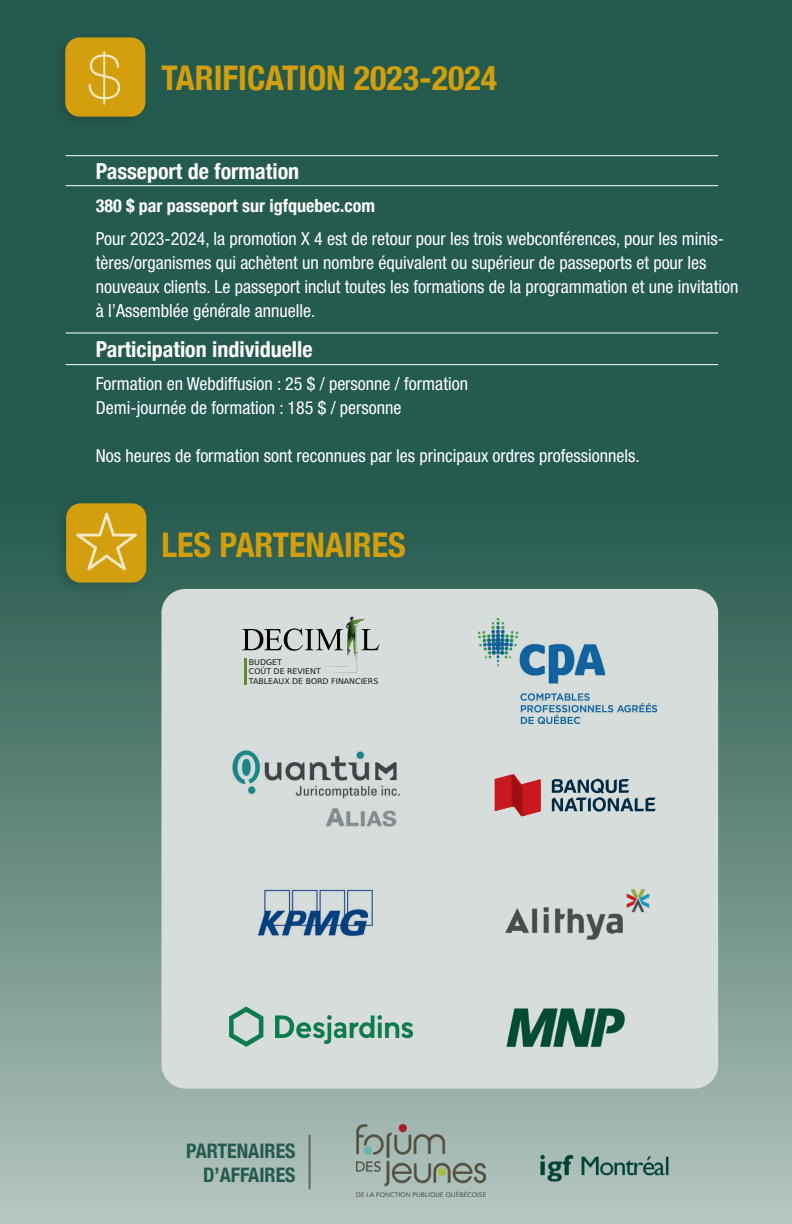
<style>
.page{position:relative;width:792px;height:1224px;background:#245b4e}
.page>*{position:absolute;margin:0;border:0;box-sizing:border-box;transform-origin:0 0}
.TITRE{font:700 condensed 34px "Helvetica Neue";color:#d49f0c}
.prix{font:700 condensed 22px "Helvetica Neue";color:#fff}
.TITRE-2{font:700 condensed 20px/24px "Helvetica Neue";color:#245b4e;text-align:right}
.prix-2{font:condensed 18px/24px "Helvetica Neue LT Pro";color:#fff}
.prix-3{font:700 condensed 18px "Helvetica Neue";color:#fff}
.t1{font:7.8px/9.8px "DejaVu Sans";color:#201d1e}
</style>
<div class="page">
<div style="left:0;top:493px;width:792px;height:731px;background:linear-gradient(to bottom,#21574a,#b4c4bf)"></div>
<div style="left:161px;top:589px;width:557px;height:500px;background:#d6dddb;border-radius:24px"></div>
<img style="left:232px;top:750px;width:169px;height:77px">
<img style="left:257px;top:889px;width:116px;height:48px">
<svg style="left:495px;top:774px;width:21px;height:37px"></svg>
<svg style="left:496px;top:776px;width:15px;height:35px"></svg>
<hr style="left:511px;top:776px;width:1px;height:40px;background:#e31a21">
<hr style="left:512px;top:776px;width:1px;height:40px;background:#cf151d">
<hr style="left:513px;top:776px;width:1px;height:40px;background:#bd1018">
<svg style="left:514px;top:776px;width:7px;height:40px"></svg>
<hr style="left:521px;top:776px;width:1px;height:40px;background:#c3121a">
<hr style="left:522px;top:776px;width:1px;height:40px;background:#cf151d">
<hr style="left:523px;top:776px;width:1px;height:40px;background:#df1920">
<svg style="left:524px;top:779px;width:17px;height:37px"></svg>
<svg style="left:552px;top:779px;width:104px;height:33px"></svg>
<hr style="left:245px;top:659px;width:2px;height:26px;background:#70a140">
<svg style="left:242px;top:617px;width:137px;height:56px"></svg>
<div style="left:51px;top:497px;width:101px;height:100px;background:#305e52"></div>
<div style="left:66px;top:503px;width:80px;height:80px;background:#d49f0c;border-radius:14px"></div>
<img style="left:478px;top:619px;width:179px;height:104px">
<div style="left:65px;top:37px;width:80px;height:80px;background:#d49f0c;border-radius:14px"></div>
<svg style="left:89px;top:51px;width:31px;height:54px"></svg>
<hr style="left:66px;top:155px;width:652px;height:1px;background:#fff">
<hr style="left:66px;top:332px;width:652px;height:1px;background:#fff">
<hr style="left:66px;top:185px;width:652px;height:1px;background:#fff">
<hr style="left:66px;top:364px;width:652px;height:1px;background:#fff">
<svg style="left:76px;top:513px;width:61px;height:57px"></svg>
<img style="left:505px;top:889px;width:145px;height:51px">
<img style="left:229px;top:1006px;width:185px;height:41px">
<img style="left:506px;top:1008px;width:119px;height:39px">
<img style="left:357px;top:1125px;width:128px;height:71px">
<img style="left:523px;top:1138px;width:169px;height:54px">
<hr style="left:309px;top:1136px;width:2px;height:53px;background:#231f20">
<p class="TITRE" style="left:161px;top:50px;width:337px">TARIFICATION 2023-2024</p>
<p class="prix" style="left:96px;top:153px;width:205px">Passeport de formation</p>
<p class="prix-3" style="left:96px;top:190px;width:281px">380 $ par passeport sur igfquebec.com</p>
<p class="prix-2" style="left:96px;top:226px;width:644px">Pour 2023-2024, la promotion X 4 est de retour pour les trois webconférences, pour les minis&shy;tères/organismes qui achètent un nombre équivalent ou supérieur de passeports et pour les nouveaux clients. Le passeport inclut toutes les formations de la programmation et une invitation à l’Assemblée générale annuelle.</p>
<p class="prix" style="left:96px;top:331px;width:218px">Participation individuelle</p>
<p class="prix-2" style="left:96px;top:371px;width:374px">Formation en Webdiffusion : 25 $ / personne / formation</p>
<p class="prix-2" style="left:96px;top:395px;width:307px">Demi-journée de formation : 185 $ / personne</p>
<p class="prix-2" style="left:96px;top:443px;width:546px">Nos heures de formation sont reconnues par les principaux ordres professionnels.</p>
<p class="TITRE" style="left:161px;top:517px;width:246px">LES PARTENAIRES</p>
<p class="t1" style="left:249px;top:657px;width:131px">BUDGET<br>COÛT DE REVIENT<br>TABLEAUX DE BORD FINANCIERS</p>
<p class="TITRE-2" style="left:186px;top:1137px;width:111px">PARTENAIRES<br>D’AFFAIRES</p>
</div>
